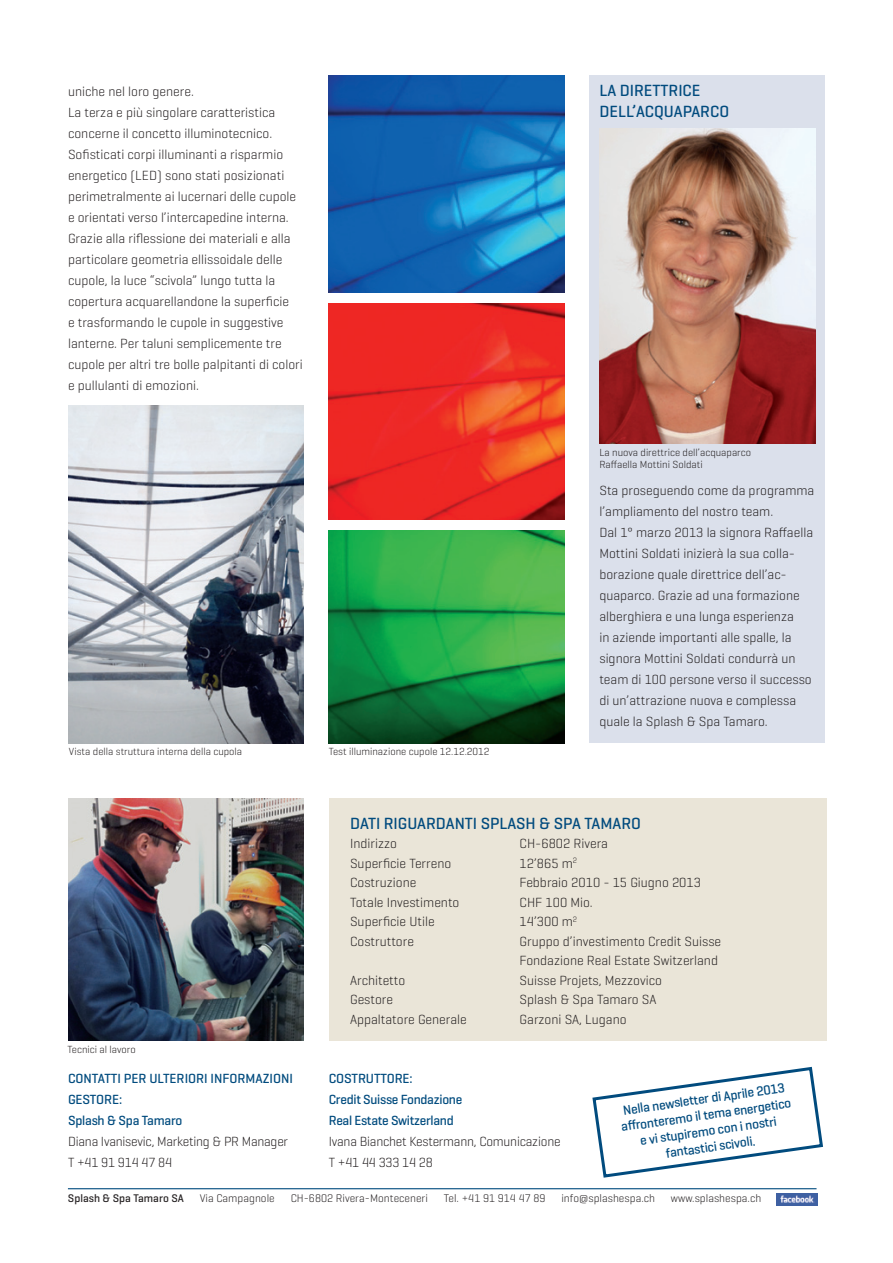
<style>
.page{position:relative;width:893px;height:1263px;background:#fff}
.page>*{position:absolute;margin:0;border:0;box-sizing:border-box;transform-origin:0 0}
.t1{font:500 16.5px/21px "Geogrotesque";color:#014b7e}
.t2{font:300 13.5px/21px "Geogrotesque";color:#231f20}
.t3{font:500 13.5px/21px "Geogrotesque";letter-spacing:-.01em;color:#014b7e}
.t4{font:300 11.25px "Geogrotesque";letter-spacing:.005em;color:#231f20}
.t5{font:500 11.25px "Geogrotesque";letter-spacing:.005em;color:#231f20}
.t6{font:300 10.5px/12.6px "Geogrotesque";color:#231f20}
</style>
<div class="page">
<hr style="left:68px;top:1188px;width:748px;height:1px;background:#014b7e">
<img style="left:776px;top:1193px;width:41px;height:12px">
<div style="left:329px;top:798px;width:497px;height:243px;background:#eae5d8"></div>
<svg style="left:592px;top:1066px;width:231px;height:112px"></svg>
<img style="left:68px;top:405px;width:235px;height:338px">
<img style="left:329px;top:530px;width:235px;height:213px">
<img style="left:329px;top:303px;width:235px;height:216px">
<img style="left:329px;top:76px;width:235px;height:217px">
<img style="left:68px;top:798px;width:235px;height:243px">
<div style="left:590px;top:75px;width:235px;height:667px;background:#dbe0eb"></div>
<img style="left:599px;top:129px;width:216px;height:315px">
<p class="t2" style="left:68px;top:80px;width:236px">uniche nel loro genere.<br>La terza e più singolare caratteristica concerne il concetto illuminotecnico.<br>Sofisticati corpi illuminanti a risparmio energetico (LED) sono stati posizionati perimetralmente ai lucernari delle cupole e orientati verso l’intercapedine interna.<br>Grazie alla riflessione dei materiali e alla particolare geometria ellissoidale delle cupole, la luce “scivola” lungo tutta la copertura acquarellandone la superficie<br>e trasformando le cupole in suggestive lanterne. Per taluni semplicemente tre cupole per altri tre bolle palpitanti di colori e pullulanti di emozioni.</p>
<p class="t6" style="left:69px;top:745px;width:175px">Vista della struttura interna della cupola</p>
<p class="t6" style="left:329px;top:745px;width:162px">Test illuminazione cupole 12.12.2012</p>
<p class="t1" style="left:599px;top:79px;width:129px">LA DIRETTRI CE<br>DELL’ACQUAPARCO</p>
<p class="t6" style="left:599px;top:445px;width:153px">La nuova direttrice dell’acquaparco<br>Raffaella Mottini Soldati</p>
<p class="t2" style="left:599px;top:479px;width:217px">Sta proseguendo come da programma l’ampliamento del nostro team.<br>Dal 1° marzo 2013 la signora Raffaella Mottini Soldati inizierà la sua colla&shy;borazione quale direttrice dell’ac&shy;quaparco. Grazie ad una formazione alberghiera e una lunga esperienza<br>in aziende importanti alle spalle, la signora Mottini Soldati condurrà un team di 100 persone verso il successo di un’attrazione nuova e complessa quale la Splash &amp; Spa Tamaro.</p>
<p class="t6" style="left:68px;top:1043px;width:70px">Tecnici al lavoro</p>
<p class="t3" style="left:68px;top:1067px;width:226px;text-indent:49px">I PER ULTERIORI INFORMAZIONI<br>GESTORE:<br>SPLASH &amp; SPA TAMARO</p>
<p class="t2" style="left:68px;top:1130px;width:222px">Diana Ivanisevic, Marketing &amp; PR Manager<br>T +41 91 914 47 84</p>
<p class="t3" style="left:68px;top:1067px;width:32px">CONTATT</p>
<p class="t1" style="left:350px;top:812px;width:292px">DATI RIGUARDANTI SPLAS H &amp; SPA TAMARO</p>
<p class="t2" style="left:350px;top:832px;width:48px">Indirizzo</p>
<p class="t2" style="left:520px;top:832px;width:90px">CH-6802 Rivera</p>
<p class="t2" style="left:350px;top:852px;width:103px">Superficie Terreno</p>
<p class="t2" style="left:520px;top:852px;width:59px">12’865 m<sup>2</sup></p>
<p class="t2" style="left:350px;top:871px;width:68px">Costruzione</p>
<p class="t2" style="left:520px;top:871px;width:183px">Febbraio 2010 - 15 Giugno 2013</p>
<p class="t2" style="left:350px;top:891px;width:111px">Totale Investimento</p>
<p class="t2" style="left:520px;top:891px;width:75px">CHF 100 Mio.</p>
<p class="t2" style="left:350px;top:910px;width:86px">Superficie Utile</p>
<p class="t2" style="left:520px;top:910px;width:59px">14’300 m<sup>2</sup></p>
<p class="t2" style="left:350px;top:930px;width:65px">Costruttore</p>
<p class="t2" style="left:520px;top:931px;width:203px;line-height:19.5px">Gruppo d’investimento Credit Suisse<br>Fondazione Real Estate Switzerland</p>
<p class="t2" style="left:350px;top:969px;width:57px">Architetto</p>
<p class="t2" style="left:520px;top:969px;width:144px">Suisse Projets, Mezzovico</p>
<p class="t2" style="left:350px;top:988px;width:45px">Gestore</p>
<p class="t2" style="left:520px;top:988px;width:138px">Splash &amp; Spa Tamaro SA</p>
<p class="t2" style="left:350px;top:1008px;width:118px">Appaltatore Generale</p>
<p class="t2" style="left:520px;top:1008px;width:109px">Garzoni SA, Lugano</p>
<p class="t3" style="left:329px;top:1067px;width:135px">COSTRUTTORE:<br>CREDIT SUISSE FONDAZIONE<br>REAL ESTATE SWITZERLAND</p>
<p class="t2" style="left:329px;top:1130px;width:233px">Ivana Bianchet Kestermann, Comunicazione<br>T +41 44 333 14 28</p>
<p class="t3" style="left:618px;top:1102px;width:174px;line-height:16.2px;text-align:center;rotate:-8deg">NELLA NEWSLETTERDI APRILE 2013<br>AFFRONTEREMO ILTEMA ENERGETICO<br>E VI STUPIREMO CON I NOSTRI<br>FANTASTICI SCIVOLI.</p>
<p class="t5" style="left:68px;top:1191px;width:117px">SPLASH &amp; SPA TAMARO SA</p>
<p class="t4" style="left:200px;top:1191px;width:77px">Via Campagnole</p>
<p class="t4" style="left:291px;top:1191px;width:139px">CH-6802 Rivera-Monteceneri</p>
<p class="t4" style="left:444px;top:1191px;width:103px">Tel. +41 91 914 47 89</p>
<p class="t4" style="left:561px;top:1191px;width:95px">info@splashespa.ch</p>
<p class="t4" style="left:671px;top:1191px;width:92px">www.splashespa.ch</p>
</div>
